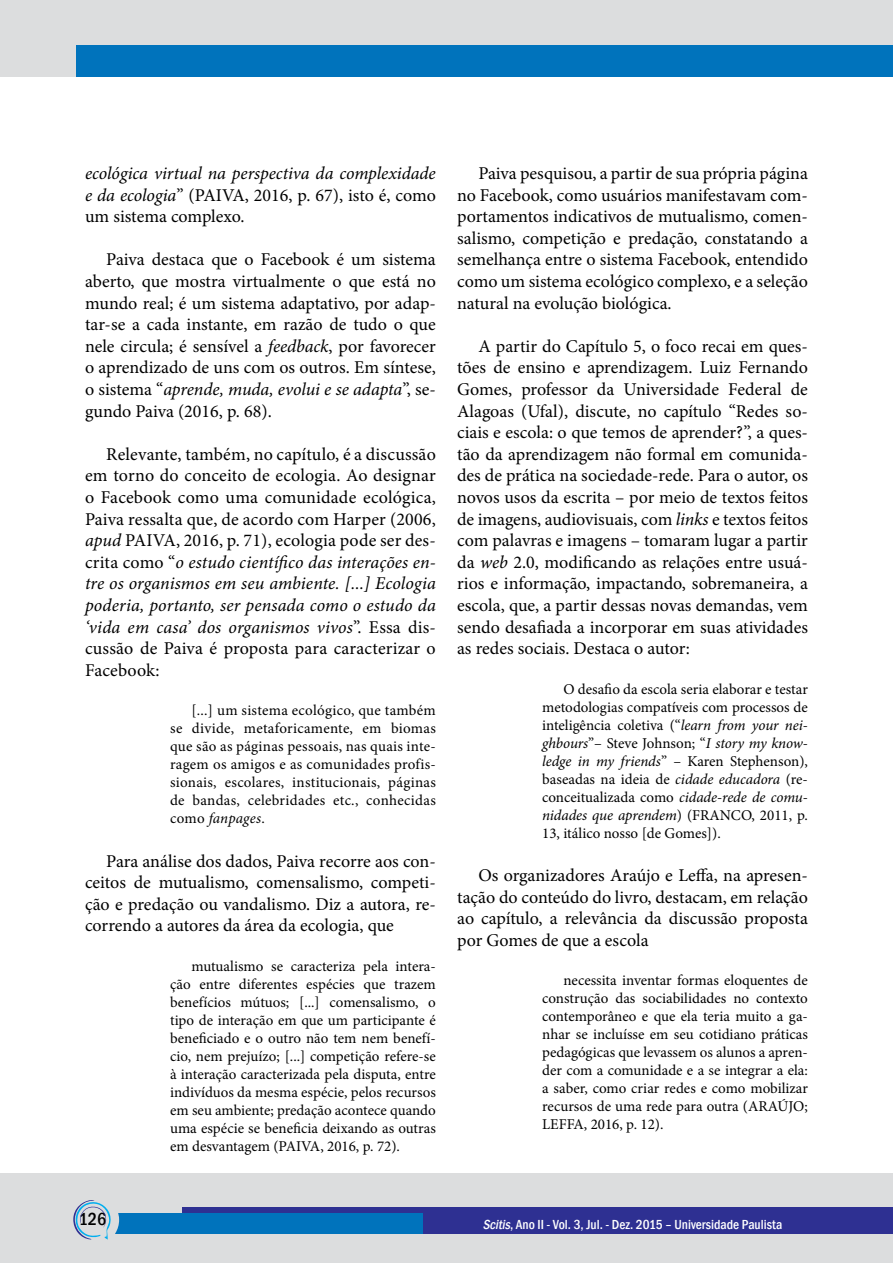
<style>
.page{position:relative;width:893px;height:1263px;background:#fff}
.page>*{position:absolute;margin:0;border:0;box-sizing:border-box;transform-origin:0 0}
.t1{font:18px/21.6px "Minion Pro";color:#000;text-align:justify}
.t2{font:italic 18px/21.6px "Minion Pro";letter-spacing:-.005em;color:#000;text-align:justify}
.t3{font:500 condensed 18px "Franklin Gothic";color:#000}
.t4{font:15px/18px "Minion Pro";color:#000;text-align:justify}
.t5{font:500 condensed 13.5px "Franklin Gothic";color:#fff}
.s1{font-style:normal}
.s2{font-style:italic}
</style>
<div class="page">
<div style="left:0;top:0;width:893px;height:77px;background:#dcddde"></div>
<div style="left:77px;top:45px;width:816px;height:32px;background:#0073bc"></div>
<div style="left:0;top:1174px;width:893px;height:89px;background:#dcddde"></div>
<div style="left:182px;top:1208px;width:711px;height:26px;background:#2e3092"></div>
<div style="left:115px;top:1214px;width:308px;height:20px;background:#0073bc"></div>
<svg style="left:73px;top:1200px;width:46px;height:40px"></svg>
<p class="t2" style="left:85px;top:162px;width:352px">ecológica virtual na perspectiva da complexidade e da ecologia<span class="s1">” (PAIVA, 2016, p. 67), isto é, como um sistema complexo.</span></p>
<p class="t1" style="left:85px;top:249px;width:352px;text-indent:21px">Paiva destaca que o Facebook é um sistema aberto, que mostra virtualmente o que está no mundo real; é um sistema adaptativo, por adap&shy;tar-se a cada instante, em razão de tudo o que nele circula; é sensível a <span class="s2">feedback</span>, por favorecer o aprendizado de uns com os outros. Em síntese, o sistema “<span class="s2">aprende, muda, evolui e se adapta</span>”, se&shy;gundo Paiva (2016, p. 68).</p>
<p class="t1" style="left:85px;top:443px;width:352px;text-indent:21px">Relevante, também, no capítulo, é a discussão em torno do conceito de ecologia. Ao designar o Facebook como uma comunidade ecológica, Paiva ressalta que, de acordo com Harper (2006, <span class="s2">apud</span> PAIVA, 2016, p. 71), ecologia pode ser des&shy;crita como “<span class="s2">o estudo científico das interações en&shy;tre os organismos em seu ambiente. [...] Ecologia poderia, portanto, ser pensada como o estudo da ‘vida em casa’ dos organismos vivos</span>”. Essa dis&shy;cussão de Paiva é proposta para caracterizar o Facebook:</p>
<p class="t4" style="left:170px;top:702px;width:267px;text-indent:21px">[...] um sistema ecológico, que também se divide, metaforicamente, em biomas que são as páginas pessoais, nas quais inte&shy;ragem os amigos e as comunidades profis&shy;sionais, escolares, institucionais, páginas de bandas, celebridades etc., conhecidas como <span class="s2">fanpages</span>.</p>
<p class="t1" style="left:85px;top:850px;width:352px;text-indent:21px">Para análise dos dados, Paiva recorre aos con&shy;ceitos de mutualismo, comensalismo, competi&shy;ção e predação ou vandalismo. Diz a autora, re&shy;correndo a autores da área da ecologia, que</p>
<p class="t4" style="left:170px;top:957px;width:267px;text-indent:21px">mutualismo se caracteriza pela intera&shy;ção entre diferentes espécies que trazem benefícios mútuos; [...] comensalismo, o tipo de interação em que um participante é beneficiado e o outro não tem nem benefí&shy;cio, nem prejuízo; [...] competição refere-se à interação caracterizada pela disputa, entre indivíduos da mesma espécie, pelos recursos em seu ambiente; predação acontece quando uma espécie se beneficia deixando as outras em desvantagem (PAIVA, 2016, p. 72).</p>
<p class="t1" style="left:457px;top:162px;width:352px;text-indent:21px">Paiva pesquisou, a partir de sua própria página no Facebook, como usuários manifestavam com&shy;portamentos indicativos de mutualismo, comen&shy;salismo, competição e predação, constatando a semelhança entre o sistema Facebook, entendido como um sistema ecológico complexo, e a seleção natural na evolução biológica.</p>
<p class="t1" style="left:457px;top:335px;width:352px;text-indent:21px">A partir do Capítulo 5, o foco recai em ques&shy;tões de ensino e aprendizagem. Luiz Fernando Gomes, professor da Universidade Federal de Alagoas (Ufal), discute, no capítulo “Redes so&shy;ciais e escola: o que temos de aprender?”, a ques&shy;tão da aprendizagem não formal em comunida&shy;des de prática na sociedade-rede. Para o autor, os novos usos da escrita – por meio de textos feitos de imagens, audiovisuais, com <span class="s2">links</span> e textos feitos com palavras e imagens – tomaram lugar a partir da <span class="s2">web</span> 2.0, modificando as relações entre usuá&shy;rios e informação, impactando, sobremaneira, a escola, que, a partir dessas novas demandas, vem sendo desafiada a incorporar em suas atividades as redes sociais. Destaca o autor:</p>
<p class="t4" style="left:542px;top:680px;width:267px;text-indent:21px">O desafio da escola seria elaborar e testar metodologias compatíveis com processos de inteligência coletiva (“<span class="s2">learn from your nei&shy;ghbours</span>”– Steve Johnson; “<span class="s2">I story my know&shy;ledge in my friends</span>” – Karen Stephenson), baseadas na ideia de <span class="s2">cidade educadora</span> (re&shy;conceitualizada como <span class="s2">cidade-rede de comu&shy;nidades que aprendem</span>) (FRANCO, 2011, p.<br>13, itálico nosso [de Gomes]).</p>
<p class="t1" style="left:457px;top:864px;width:352px;text-indent:21px">Os organizadores Araújo e Leffa, na apresen&shy;tação do conteúdo do livro, destacam, em relação ao capítulo, a relevância da discussão proposta por Gomes de que a escola</p>
<p class="t4" style="left:542px;top:972px;width:267px;text-indent:21px">necessita inventar formas eloquentes de construção das sociabilidades no contexto contemporâneo e que ela teria muito a ga&shy;nhar se incluísse em seu cotidiano práticas pedagógicas que levassem os alunos a apren&shy;der com a comunidade e a se integrar a ela: a saber, como criar redes e como mobilizar recursos de uma rede para outra (ARAÚJO; LEFFA, 2016, p. 12).</p>
<p class="t3" style="left:79px;top:1207px;width:29px">126</p>
<p class="t5" style="left:483px;top:1215px;width:301px"><span class="s2">Scitis</span>, Ano II - Vol. 3, Jul. - Dez. 2015 – Universidade Paulista</p>
</div>
